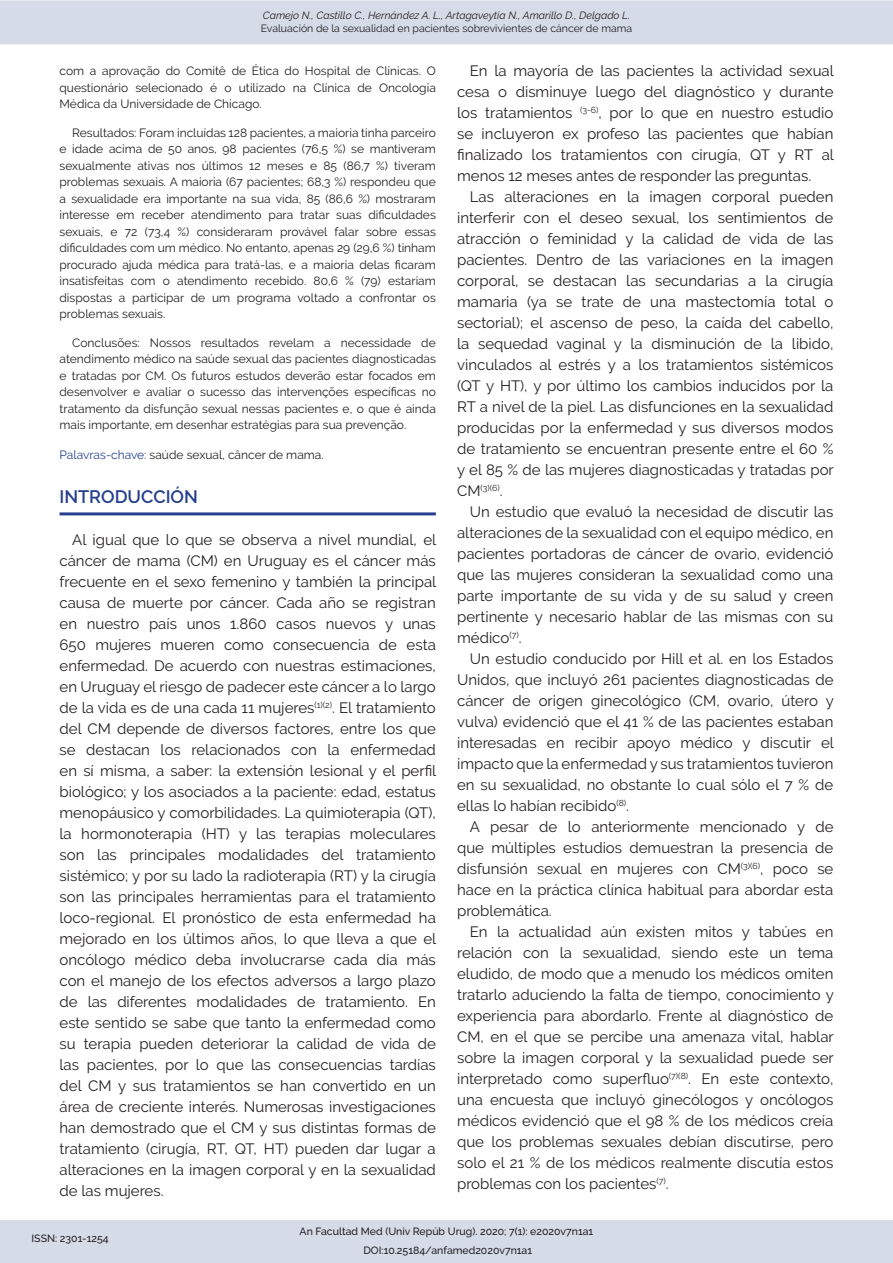
<style>
.page{position:relative;width:893px;height:1263px;background:#fff}
.page>*{position:absolute;margin:0;border:0;box-sizing:border-box;transform-origin:0 0}
.t1{font:600 18px "Raleway";color:#253f8e}
.t2{font:15px/21px "Raleway";color:#231f20;text-align:justify}
.t3{font:12px/16.5px "Raleway";color:#231f20;text-align:justify}
.t4{font:500 10.5px "Raleway";color:#231f20}
.t5{font:italic 10.5px "Raleway";color:#231f20}
.t6{font:10.5px "Raleway";color:#231f20}
.t7{font:8.7px "Raleway";color:#231f20}
.s1{color:#253f8e}
.s2{font-size:15px}
</style>
<div class="page">
<div style="left:0;top:1220px;width:893px;height:43px;background:#d5dce8"></div>
<div style="left:0;top:0;width:893px;height:44px;background:#d5dce8;border:2px solid #d5dce8"></div>
<svg style="left:0;top:0;width:1px;height:45px"></svg>
<hr style="left:60px;top:512px;width:376px;height:3px;background:#253f8e">
<p class="t5" style="left:263px;top:9px;width:369px">Camejo N., Castillo C., Hernández A. L., Artagaveytia N., Amarillo D., Delgado L.</p>
<p class="t6" style="left:261px;top:23px;width:373px">Evaluación de la sexualidad en pacientes sobrevivientes de cáncer de mama</p>
<p class="t3" style="left:60px;top:63px;width:378px">com a aprovação do Comitê de Ética do Hospital de Clínicas. O questionário selecionado é o utilizado na Clínica de Oncologia Médica da Universidade de Chicago.</p>
<p class="t3" style="left:60px;top:124px;width:378px;text-indent:13px">Resultados: Foram incluídas 128 pacientes, a maioria tinha parceiro e idade acima de 50 anos, 98 pacientes (76,5 %) se mantiveram sexualmente ativas nos últimos 12 meses e 85 (86,7 %) tiveram problemas sexuais. A maioria (67 pacientes; 68,3 %) respondeu que a sexualidade era importante na sua vida, 85 (86,6 %) mostraram interesse em receber atendimento para tratar suas dificuldades sexuais, e 72 (73,4 %) consideraram provável falar sobre essas dificuldades com um médico. No entanto, apenas 29 (29,6 %) tinham procurado ajuda médica para tratá-las, e a maioria delas ficaram insatisfeitas com o atendimento recebido. 80,6 % (79) estariam dispostas a participar de um programa voltado a confrontar os problemas sexuais.</p>
<p class="t3" style="left:60px;top:334px;width:378px;text-indent:13px">Conclusões: Nossos resultados revelam a necessidade de atendimento médico na saúde sexual das pacientes diagnosticadas e tratadas por CM. Os futuros estudos deverão estar focados em desenvolver e avaliar o sucesso das intervenções específicas no tratamento da disfunção sexual nessas pacientes e, o que é ainda mais importante, em desenhar estratégias para sua prevenção.</p>
<p class="t3" style="left:60px;top:447px;width:266px"><span class="s1">Palavras-chave:</span> saúde sexual, câncer de mama.</p>
<p class="t1" style="left:60px;top:486px;width:140px">INTRODUCCIÓN</p>
<p class="t2" style="left:60px;top:529px;width:378px;text-indent:13px">Al igual que lo que se observa a nivel mundial, el cáncer de mama (CM) en Uruguay es el cáncer más frecuente en el sexo femenino y también la principal causa de muerte por cá ncer. Cada año se registran en nuestro país unos 1.860 casos nuevos y unas 650 mujeres mueren como consecuencia de esta enfermedad. De acuerdo con nuestras estimaciones, en Uruguay el riesgo de padecer este cá ncer a lo largo de la vida es de una cada 11 mujeres<sup>(1)(2)</sup>. El tratamiento del CM depende de diversos factores, entre los que se destacan los relacionados con la enfermedad en sí misma, a saber: la extensión lesional y el perfil biológico; y los asociados a la paciente: edad, estatus menopáusico y comorbilidades. La quimioterapia (QT), la hormonoterapia (HT) y las terapias moleculares son las principales modalidades del tratamiento sistémico; y por su lado la radioterapia (RT) y la cirugía son las principales herramientas para el tratamiento loco-regional. El pronóstico de esta enfermedad ha mejorado en los últimos años, lo que lleva a que el oncólogo médico deba involucrarse cada día más con el manejo de los efectos adversos a largo plazo de las diferentes modalidades de tratamiento. En este sentido se sabe que tanto la enfermedad como su terapia pueden deteriorar la calidad de vida de las pacientes, por lo que las consecuencias tardías del CM y sus tratamientos se han convertido en un área de creciente interés. Numerosas investigaciones han demostrado que el CM y sus distintas formas de tratamiento (cirugía, RT, QT, HT) pueden dar lugar a alteraciones en la imagen corporal y en la sexualidad de las mujeres.</p>
<p class="t2" style="left:457px;top:60px;width:378px;text-indent:13px">En la mayoría de las pacientes la actividad sexual cesa o disminuye luego del diagnóstico y durante los tratamientos <sup>(3-6)</sup>, por lo que en nuestro estudio se incluyeron ex profeso las pacientes que habían finalizado los tratamientos con cirugía, QT y RT al menos 12 meses antes de responder las preguntas.</p>
<p class="t2" style="left:457px;top:186px;width:378px;text-indent:13px">Las alteraciones en la imagen corporal pueden interferir con el deseo sexual, los sentimientos de atracción o feminidad y la calidad de vida de las pacientes. Dentro de las variaciones en la imagen corporal, se destacan las secundarias a la cirugía mamaria (ya se trate de una mastectomía total o sectorial); el ascenso de peso, la caída del cabello, la sequedad vaginal y la disminución de la libido, vinculados al estrés y a los tratamientos sistémicos (QT y HT), y por último los cambios inducidos por la RT a nivel de la piel. Las disfunciones en la sexualidad producidas por la enfermedad y sus diversos modos de tratamiento se encuentran presente entre el 60 % y el 85 % de las mujeres diagnosticadas y tratadas por</p>
<p class="t7" style="left:457px;top:483px;width:47px"><span class="s2">CM</span>(3)(6)<span class="s2">.</span></p>
<p class="t2" style="left:457px;top:501px;width:378px;text-indent:13px">Un estudio que evaluó la necesidad de discutir las alteraciones de la sexualidad con el equipo médico, en pacientes portadoras de cáncer de ovario, evidenció que las mujeres consideran la sexualidad como una parte importante de su vida y de su salud y creen pertinente y necesario hablar de las mismas con su médico<sup>(7)</sup>.</p>
<p class="t2" style="left:457px;top:648px;width:378px;text-indent:13px">Un estudio conducido por Hill et al. en los Estados Unidos, que incluyó 261 pacientes diagnosticadas de cáncer de origen ginecológico (CM, ovario, útero y vulva) evidenció que el 41 % de las pacientes estaban interesadas en recibir apoyo médico y discutir el impacto que la enfermedad y sus tratamientos tuvieron en su sexualidad, no obstante lo cual sólo el 7 % de ellas lo habían recibido<sup>(8)</sup>.</p>
<p class="t2" style="left:457px;top:816px;width:378px;text-indent:13px">A pesar de lo anteriormente mencionado y de que múltiples estudios demuestran la presencia de disfunsión sexual en mujeres con CM<sup>(3)(6)</sup>, poco se hace en la práctica clínica habitual para abordar esta problemática.</p>
<p class="t2" style="left:457px;top:921px;width:378px;text-indent:13px">En la actualidad aún existen mitos y tabúes en relación con la sexualidad, siendo este un tema eludido, de modo que a menudo los médicos omiten tratarlo aduciendo la falta de tiempo, conocimiento y experiencia para abordarlo. Frente al diagnóstico de CM, en el que se percibe una amenaza vital, hablar sobre la imagen corporal y la sexualidad puede ser interpretado como superfluo<sup>(7)(8)</sup>. En este contexto, una encuesta que incluyó ginecólogos y oncólogos médicos evidenció que el 98 % de los médicos creía que los problemas sexuales debían discutirse, pero solo el 21 % de los médicos realmente discutía estos problemas con los pacientes<sup>(7)</sup>.</p>
<p class="t4" style="left:32px;top:1232px;width:79px">ISSN: 2301-1254</p>
<p class="t4" style="left:300px;top:1225px;width:295px">An Facultad Med (Univ Repúb Urug). 2020; 7(1): e2020v7n1a1</p>
<p class="t4" style="left:363px;top:1245px;width:170px">DOI:10.25184/anfamed2020v7n1a1</p>
</div>
